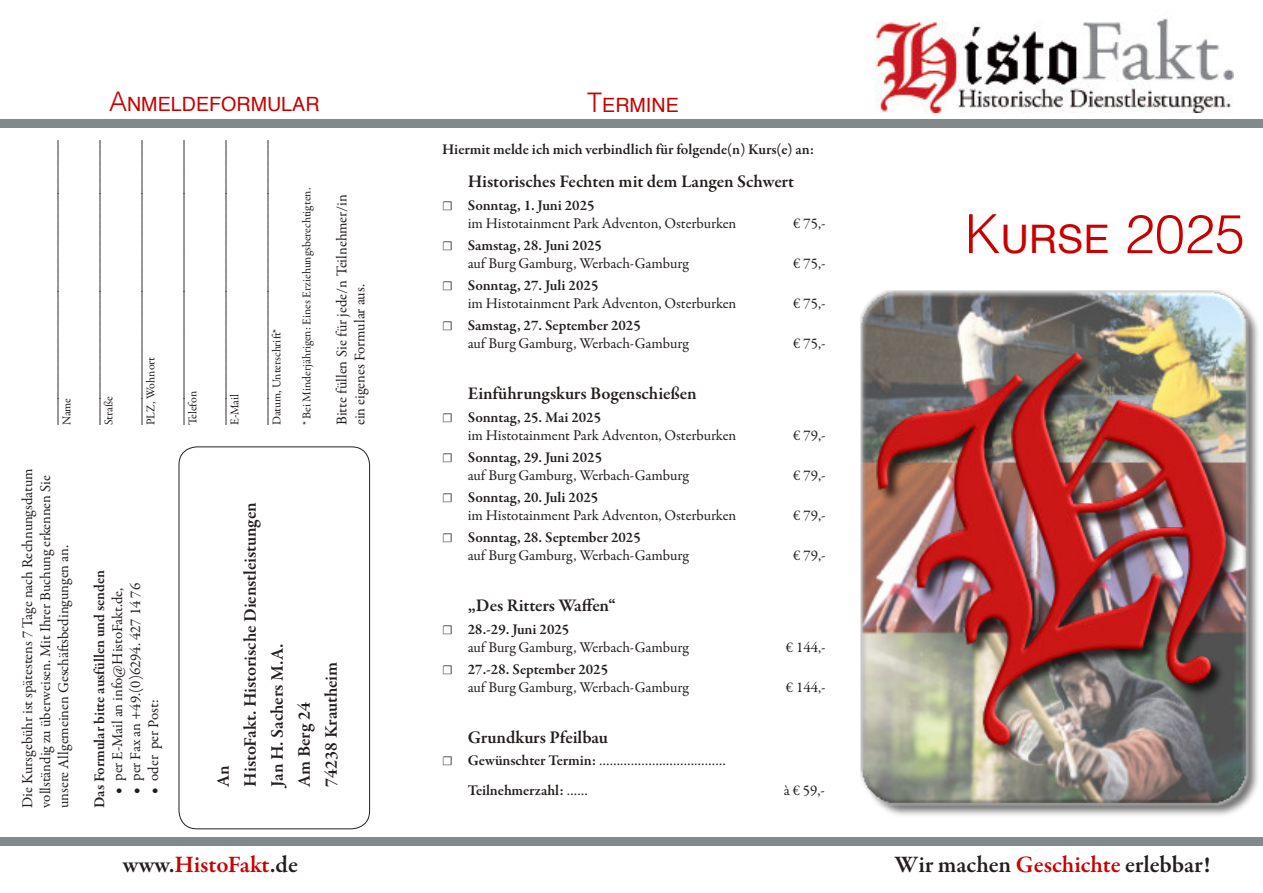
<style>
.page{position:relative;width:1263px;height:893px;background:#fff}
.page>*{position:absolute;margin:0;border:0;box-sizing:border-box;transform-origin:0 0}
.t1{font:300 54px "Helvetica";color:#c80000}
.t2{font:600 24px "Garamond Premr Pro";color:#231e1d}
.t3{font:600 24px "Garamond Premr Pro";letter-spacing:-.005em;color:#c80000}
.t4{font:19.65px "Helvetica";color:#c80000}
.t5{font:18px "Garamond Premr Pro";color:#231e1d}
.t6{font:600 18px/27px "Garamond Premr Pro";letter-spacing:-.005em;color:#231e1d}
.t7{font:15px/18px "Garamond Premr Pro";letter-spacing:-.005em;color:#231e1d}
.t8{font:600 15px/30px "Garamond Premr Pro";letter-spacing:-.005em;color:#231e1d}
.t9{font:12px "Garamond Premr Pro";letter-spacing:-.005em;color:#231e1d}
.s1{font-weight:300;font-size:27px}
.s2{font-weight:600}
.s3{font-weight:400}
.s4{font-weight:400;font-size:39.3px}
.s5{color:#231e1d}
.s6{color:#c80000}
</style>
<div class="page">
<img style="left:861px;top:290px;width:397px;height:526px">
<div style="left:0;top:838px;width:1263px;height:8px;background:#81898b"></div>
<div style="left:0;top:119px;width:1263px;height:9px;background:#81898b"></div>
<img style="left:875px;top:18px;width:358px;height:94px">
<div style="left:179px;top:446px;width:191px;height:383px;border:1px solid #231e1d;border-radius:18px"></div>
<img style="left:875px;top:352px;width:365px;height:408px">
<p class="t5" style="left:43px;top:425px;width:287px;rotate:-90deg">________________________________</p>
<p class="t9" style="left:62px;top:425px;width:29px;rotate:-90deg">Name</p>
<p class="t7" style="left:20px;top:808px;width:341px;rotate:-90deg">Die Kursgebühr ist spätestens 7 Tage nach Rechnungsdatum vollständig zu überweisen. Mit Ihrer Buchung erkennen Sie unsere Allgemeinen Geschäftsbedingungen an.</p>
<h3 class="t4" style="left:109px;top:96px;width:212px"><span class="s1">A</span>NMELDEFORMULAR</h3>
<p class="t5" style="left:85px;top:425px;width:287px;rotate:-90deg">________________________________</p>
<p class="t9" style="left:104px;top:425px;width:30px;rotate:-90deg">Straße</p>
<p class="t5" style="left:127px;top:425px;width:287px;rotate:-90deg">________________________________</p>
<p class="t9" style="left:146px;top:425px;width:70px;rotate:-90deg">PLZ, Wohnort</p>
<p class="t5" style="left:169px;top:425px;width:287px;rotate:-90deg">________________________________</p>
<p class="t9" style="left:188px;top:425px;width:36px;rotate:-90deg">Telefon</p>
<p class="t5" style="left:211px;top:425px;width:287px;rotate:-90deg">________________________________</p>
<p class="t9" style="left:230px;top:425px;width:33px;rotate:-90deg">E-Mail</p>
<p class="t5" style="left:253px;top:425px;width:287px;rotate:-90deg">________________________________</p>
<p class="t9" style="left:272px;top:425px;width:98px;rotate:-90deg">Datum, Unterschrift*</p>
<p class="t9" style="left:302px;top:425px;width:239px;rotate:-90deg">* Bei Minderjährigen: Eines Erziehungsberechtigten.</p>
<p class="t7" style="left:334px;top:425px;width:233px;rotate:-90deg">Bitte füllen Sie für jede/n Teilnehmer/in ein eigenes Formular aus.</p>
<p class="t8" style="left:86px;top:808px;width:239px;rotate:-90deg">Das Formular bitte ausfüllen und senden</p>
<p class="t7" style="left:110px;top:794px;width:207px;rotate:-90deg">• per E-Mail an info@HistoFakt.de,</p>
<p class="t7" style="left:128px;top:794px;width:212px;rotate:-90deg">• per Fax an +49.(0)6294. 427 14 76</p>
<p class="t7" style="left:146px;top:794px;width:96px;rotate:-90deg">• oder per Post:</p>
<p class="t6" style="left:211px;top:787px;width:286px;rotate:-90deg">An<br>HistoFakt. Historische Dienstleistungen<br>Jan H. Sachers M.A.<br>Am Berg 24<br>74238 Krautheim</p>
<h3 class="t4" style="left:587px;top:98px;width:93px"><span class="s1">T</span>ERMINE</h3>
<p class="t8" style="left:442px;top:136px;width:373px">Hiermit melde ich mich verbindlich für folgende(n) Kurs(e) an:</p>
<p class="t6" style="left:468px;top:170px;width:328px">Historisches Fechten mit dem Langen Schwert</p>
<p class="t7" style="left:468px;top:197px;width:270px;text-indent:-26px">☐ <span class="s2">Sonntag, 1. Juni 2025<br></span>im Histotainment Park Adventon, Osterburken</p>
<p class="t7" style="left:793px;top:215px;width:34px">€ 75,-</p>
<p class="t7" style="left:468px;top:238px;width:222px;text-indent:-26px">☐ <span class="s2">Samstag, 28. Juni 2025<br></span>auf Burg Gamburg, Werbach-Gamburg</p>
<p class="t7" style="left:468px;top:278px;width:270px;text-indent:-26px">☐ <span class="s2">Sonntag, 27. Juli 2025<br></span>im Histotainment Park Adventon, Osterburken</p>
<p class="t7" style="left:468px;top:318px;width:222px;text-indent:-26px">☐ <span class="s2">Samstag, 27. September 2025<br></span>auf Burg Gamburg, Werbach-Gamburg</p>
<p class="t6" style="left:468px;top:382px;width:230px">Einführungskurs Bogenschießen</p>
<p class="t7" style="left:468px;top:409px;width:270px;text-indent:-26px">☐ <span class="s2">Sonntag, 25. Mai 2025<br></span>im Histotainment Park Adventon, Osterburken</p>
<p class="t7" style="left:468px;top:450px;width:222px;text-indent:-26px">☐ <span class="s2">Sonntag, 29. Juni 2025<br></span>auf Burg Gamburg, Werbach-Gamburg</p>
<p class="t7" style="left:468px;top:490px;width:270px;text-indent:-26px">☐ <span class="s2">Sonntag, 20. Juli 2025<br></span>im Histotainment Park Adventon, Osterburken</p>
<p class="t7" style="left:468px;top:530px;width:222px;text-indent:-26px">☐ <span class="s2">Sonntag, 28. September 2025<br></span>auf Burg Gamburg, Werbach-Gamburg</p>
<p class="t6" style="left:468px;top:594px;width:150px">„Des Ritters Waffen“</p>
<p class="t7" style="left:468px;top:621px;width:222px;text-indent:-26px">☐ <span class="s2">28.-29. Juni 2025<br></span>auf Burg Gamburg, Werbach-Gamburg</p>
<p class="t7" style="left:468px;top:661px;width:222px;text-indent:-26px">☐ <span class="s2">27.-28. September 2025<br></span>auf Burg Gamburg, Werbach-Gamburg</p>
<p class="t6" style="left:468px;top:725px;width:142px">Grundkurs Pfeilbau</p>
<p class="t8" style="left:468px;top:747px;width:260px;text-indent:-26px"><span class="s3">☐</span> Gewünschter Termin: <span class="s3">………………………………<br></span>Teilnehmerzahl: <span class="s3">……</span></p>
<p class="t7" style="left:793px;top:256px;width:34px">€ 75,-</p>
<p class="t7" style="left:793px;top:296px;width:34px">€ 75,-</p>
<p class="t7" style="left:793px;top:336px;width:34px">€ 75,-</p>
<p class="t7" style="left:793px;top:427px;width:34px">€ 79,-</p>
<p class="t7" style="left:793px;top:468px;width:34px">€ 79,-</p>
<p class="t7" style="left:793px;top:508px;width:34px">€ 79,-</p>
<p class="t7" style="left:793px;top:548px;width:34px">€ 79,-</p>
<p class="t7" style="left:786px;top:639px;width:41px">€ 144,-</p>
<p class="t7" style="left:786px;top:679px;width:41px">€ 144,-</p>
<p class="t7" style="left:784px;top:783px;width:43px">à € 59,-</p>
<h1 class="t1" style="left:964px;top:214px;width:282px">K<span class="s4">URSE</span> 2025</h1>
<h2 class="t3" style="left:123px;top:854px;width:177px"><span class="s5">www.</span>HistoFakt<span class="s5">.de</span></h2>
<h2 class="t2" style="left:894px;top:854px;width:317px">Wir machen <span class="s6">Geschichte</span> erlebbar!</h2>
</div>
